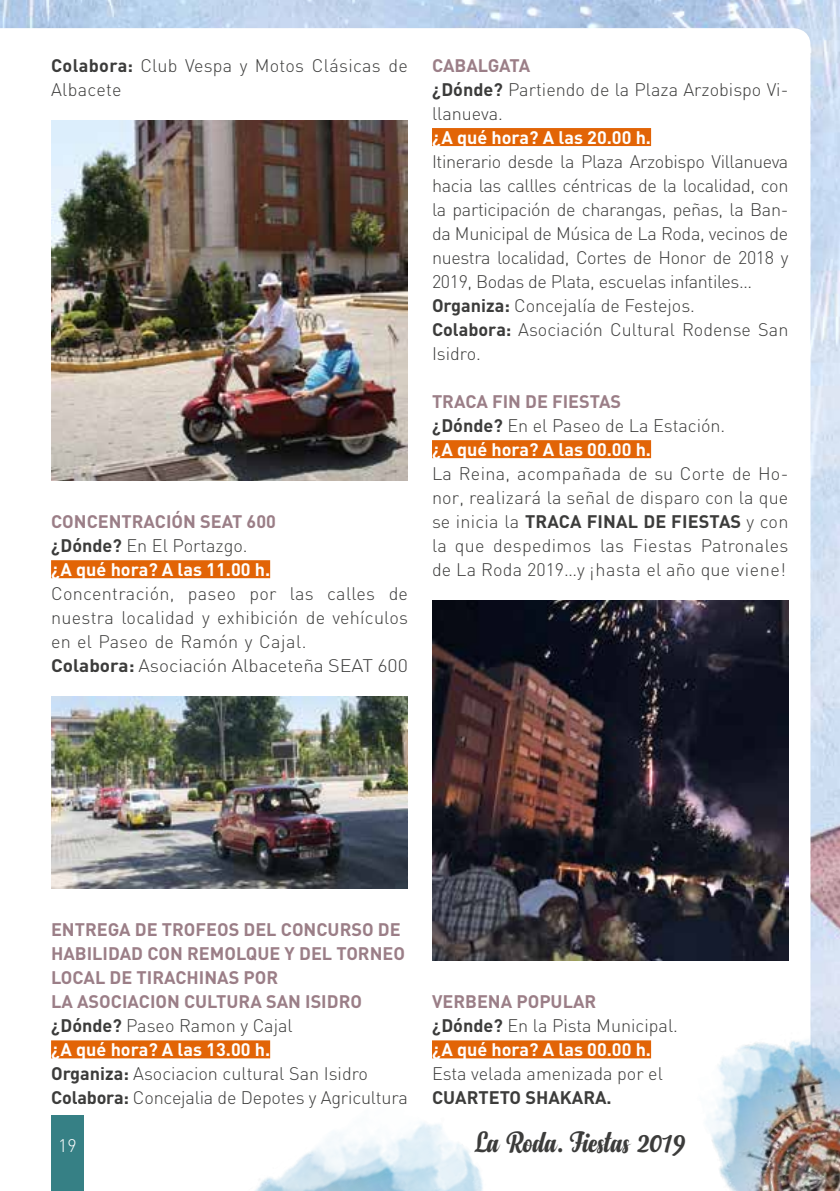
<style>
.page{position:relative;width:840px;height:1191px;background:#fff}
.page>*{position:absolute;margin:0;border:0;box-sizing:border-box;transform-origin:0 0}
.t1{font:30px "Anydore";color:#3c3c3b}
.t2{font:300 18px/24px "DIN";color:#3c3c3b}
.t3{font:300 18px/24px "DIN";letter-spacing:-.02em;color:#3c3c3b}
.t4{font:700 18px/24px "DIN";color:#9b7e87}
.t5{font:700 18px/24px "DIN";color:#fff}
.t6{font:700 18px "DIN";color:#3c3c3b}
.t7{font:300 18px "DIN";color:#fff}
.s1{font-weight:700}
.s2{color:#9b7e87}
.s3{color:#3c3c3b}
.s4{font-weight:300;color:#3c3c3b}
.s5{font-weight:700;color:#9b7e87}
.s6{font-weight:700;color:#fff}
.s7{color:#fff}
</style>
<div class="page">
<img style="left:0;top:0;width:839px;height:1059px">
<img style="left:211px;top:1048px;width:323px;height:143px">
<img style="left:673px;top:994px;width:166px;height:197px">
<div style="left:51px;top:1115px;width:33px;height:76px;background:#368085"></div>
<div style="left:51px;top:560px;width:219px;height:18px;background:#e26406"></div>
<div style="left:51px;top:1040px;width:219px;height:18px;background:#e26406"></div>
<img style="left:51px;top:120px;width:357px;height:360px">
<img style="left:51px;top:696px;width:357px;height:192px">
<div style="left:432px;top:128px;width:218px;height:18px;background:#e26406"></div>
<div style="left:432px;top:440px;width:218px;height:18px;background:#e26406"></div>
<div style="left:432px;top:1040px;width:218px;height:18px;background:#e26406"></div>
<img style="left:432px;top:600px;width:356px;height:360px">
<p class="t2" style="left:51px;top:53px;width:358px"><span class="s1">Colabora:</span> Club Vespa y Motos Clásicas de<br>Albacete</p>
<p class="t5" style="left:51px;top:509px;width:226px"><span class="s2">CONCENTRACIÓN SEAT 600 </span><span class="s3">¿Dónde?</span> <span class="s4">En El Portazgo.<br></span>¿A qué hora? A las 11.00 h.</p>
<p class="t2" style="left:51px;top:581px;width:358px">Concentración, paseo por las calles de nuestra localidad y exhibición de vehículos en el Paseo de Ramón y Cajal.<br><span class="s1">Colabora:</span> Asociación Albaceteña SEAT 600</p>
<p class="t2" style="left:432px;top:53px;width:358px"><span class="s5">CABALGATA<br></span><span class="s1">¿Dónde?</span> Partiendo de la Plaza Arzobispo Vi&shy;llanueva.</p>
<p class="t5" style="left:432px;top:125px;width:220px">¿A qué hora? A las 20.00 h.</p>
<p class="t3" style="left:432px;top:149px;width:358px">Itinerario desde la Plaza Arzobispo Villanueva hacia las callles céntricas de la localidad, con la participación de charangas, peñas, la Ban&shy;da Municipal de Música de La Roda, vecinos de nuestra localidad, Cortes de Honor de 2018 y 2019, Bodas de Plata, escuelas infantiles… <span class="s1">Organiza:</span> Concejalía de Festejos.<br><span class="s1">Colabora:</span> Asociación Cultural Rodense San Isidro.</p>
<p class="t2" style="left:432px;top:389px;width:295px"><span class="s5">TRACA FIN DE FIESTAS<br></span><span class="s1">¿Dónde?</span> En el Paseo de La Estación. <span class="s6">¿A qué hora? A las 00.00 h.</span></p>
<p class="t2" style="left:432px;top:461px;width:358px;text-align:justify">La Reina, acompañada de su Corte de Ho&shy;nor, realizará la señal de disparo con la que se inicia la <span class="s1">TRACA FINAL DE FIESTAS</span> y con la que despedimos las Fiestas Patronales de La Roda 2019…y ¡hasta el año que viene!</p>
<p class="t4" style="left:51px;top:917px;width:358px">ENTREGA DE TROFEOS DEL CONCURSO DE HABILIDAD CON REMOLQUE Y DEL TORNEO LOCAL DE TIRACHINAS POR<br>LA ASOCIACION CULTURA SAN ISIDRO <span class="s3">¿Dónde?</span> <span class="s4">Paseo Ramon y Cajal<br></span><span class="s7">¿A qué hora? A las 13.00 h.<br></span><span class="s3">Organiza:</span> <span class="s4">Asociacion cultural San Isidro </span><span class="s3">Colabora:</span> <span class="s4">Concejalia de Depotes y Agricultura</span></p>
<p class="t5" style="left:432px;top:989px;width:247px"><span class="s2">VERBENA POPULAR<br></span><span class="s3">¿Dónde?</span> <span class="s4">En la Pista Municipal. </span>¿A qué hora? A las 00.00 h.</p>
<p class="t2" style="left:432px;top:1061px;width:232px">Esta velada amenizada por el</p>
<p class="t6" style="left:432px;top:1086px;width:181px">CUARTETO SHAKARA.</p>
<p class="t7" style="left:58px;top:1134px;width:20px">19</p>
<h1 class="t1" style="left:475px;top:1124px;width:212px">La Roda. Fiestas 2019</h1>
</div>
